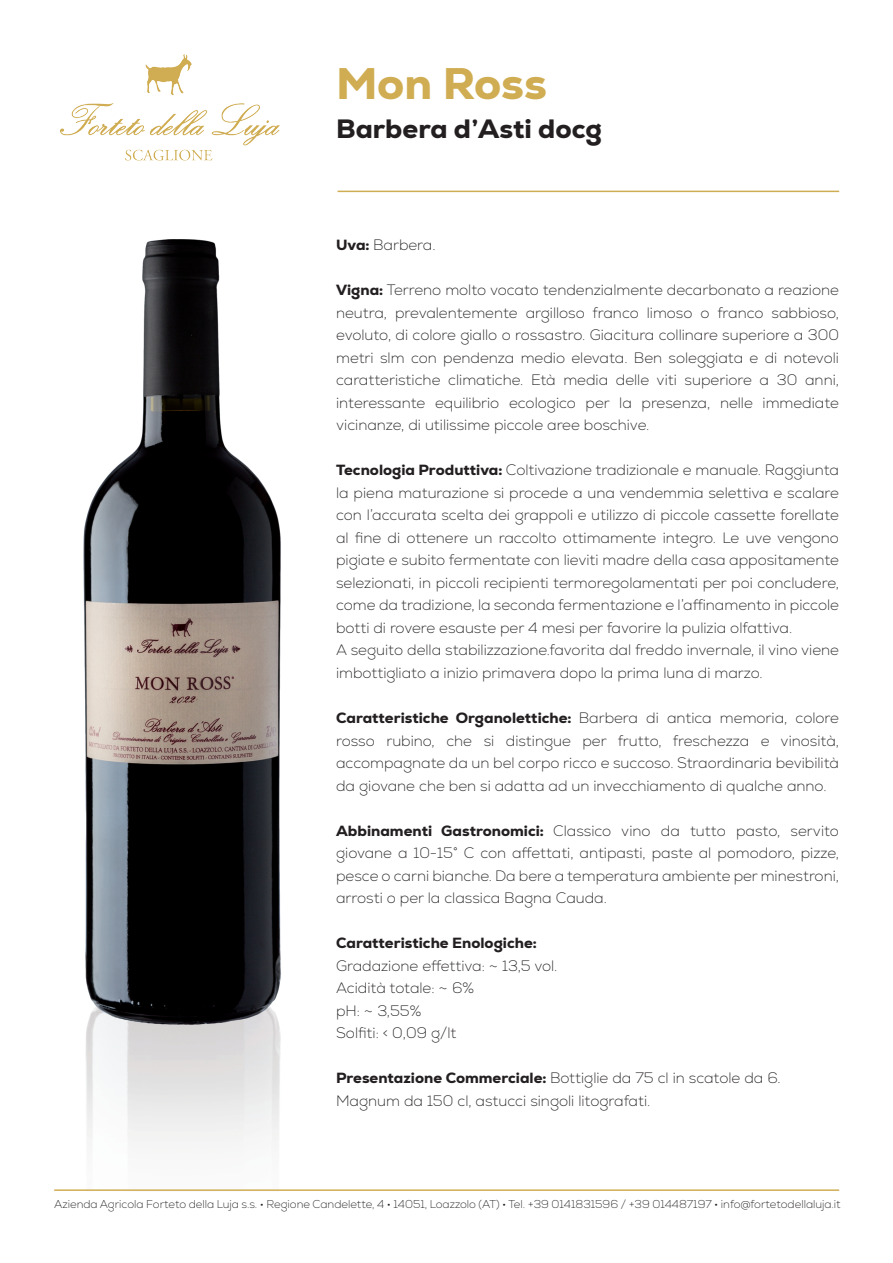
<style>
.page{position:relative;width:893px;height:1263px;background:#fff}
.page>*{position:absolute;margin:0;border:0;box-sizing:border-box;transform-origin:0 0}
.t1{font:800 45px "Nexa";letter-spacing:-.005em;color:#d0ad53}
.t2{font:800 27px "Nexa";color:#231f20}
.t3{font:200 15px/22.5px "Nexa";color:#231f20;text-align:justify}
.t4{font:800 15px "Nexa";color:#231f20}
.t5{font:200 11.25px "Nexa";color:#231f20}
.s1{font-weight:800}
</style>
<div class="page">
<img style="left:61px;top:54px;width:219px;height:107px">
<img style="left:83px;top:239px;width:198px;height:904px">
<hr style="left:338px;top:191px;width:501px;height:1px;background:#d0ad53">
<hr style="left:54px;top:1189px;width:785px;height:2px;background:#d0ad53">
<h1 class="t1" style="left:336px;top:54px;width:212px">Mon Ross</h1>
<h2 class="t2" style="left:336px;top:111px;width:267px">Barbera d’Asti docg</h2>
<p class="t3" style="left:336px;top:234px;width:101px"><span class="s1">Uva:</span> Barbera.</p>
<p class="t3" style="left:336px;top:279px;width:504px"><span class="s1">Vigna:</span> Terreno molto vocato tendenzialmente decarbonato a reazione neutra, prevalentemente argilloso franco limoso o franco sabbioso, evoluto, di colore giallo o rossastro. Giacitura collinare superiore a 300 metri slm con pendenza medio elevata. Ben soleggiata e di notevoli caratteristiche climatiche. Età media delle viti superiore a 30 anni, interessante equilibrio ecologico per la presenza, nelle immediate vicinanze, di utilissime piccole aree boschive.</p>
<p class="t3" style="left:336px;top:459px;width:504px;text-align:left"><span class="s1">Tecnologia Produttiva:</span> Coltivazione tradizionale e manuale. Raggiunta la piena maturazione si procede a una vendemmia selettiva e scalare con l’accurata scelta dei grappoli e utilizzo di piccole cassette forellate al fine di ottenere un raccolto ottimamente integro. Le uve vengono pigiate e subito fermentate con lieviti madre della casa appositamente selezionati, in piccoli recipienti termoregolamentati per poi concludere, come da tradizione, la seconda fermentazione e l’affinamento in piccole botti di rovere esauste per 4 mesi per favorire la pulizia olfattiva.<br>A seguito della stabilizzazione.favorita dal freddo invernale, il vino viene imbottigliato a inizio primavera dopo la prima luna di marzo.</p>
<p class="t3" style="left:336px;top:707px;width:504px"><span class="s1">Caratteristiche Organolettiche:</span> Barbera di antica memoria, colore rosso rubino, che si distingue per frutto, freschezza e vinosità, accompagnate da un bel corpo ricco e succoso. Straordinaria bevibilità da giovane che ben si adatta ad un invecchiamento di qualche anno.</p>
<p class="t3" style="left:336px;top:819px;width:504px"><span class="s1">Abbinamenti Gastronomici:</span> Classico vino da tutto pasto, servito giovane a 10-15° C con affettati, antipasti, paste al pomodoro, pizze, pesce o carni bianche. Da bere a temperatura ambiente per minestroni, arrosti o per la classica Bagna Cauda.</p>
<p class="t4" style="left:336px;top:933px;width:202px">Caratteristiche Enologiche:</p>
<p class="t3" style="left:336px;top:954px;width:223px;text-align:left">Gradazione effettiva: ~ 13,5 vol.<br>Acidità totale: ~ 6%<br>pH: ~ 3,55%<br>Solfiti: &lt; 0,09 g/lt</p>
<p class="t3" style="left:336px;top:1067px;width:446px"><span class="s1">Presentazione Commerciale:</span> Bottiglie da 75 cl in scatole da 6.<br>Magnum da 150 cl, astucci singoli litografati.</p>
<p class="t5" style="left:54px;top:1197px;width:788px">Azienda Agricola Forteto della Luja s.s. • Regione Candelette, 4 • 14051, Loazzolo (AT) • Tel. +39 0141831596 / +39 014487197 • info@fortetodellaluja.it</p>
</div>
